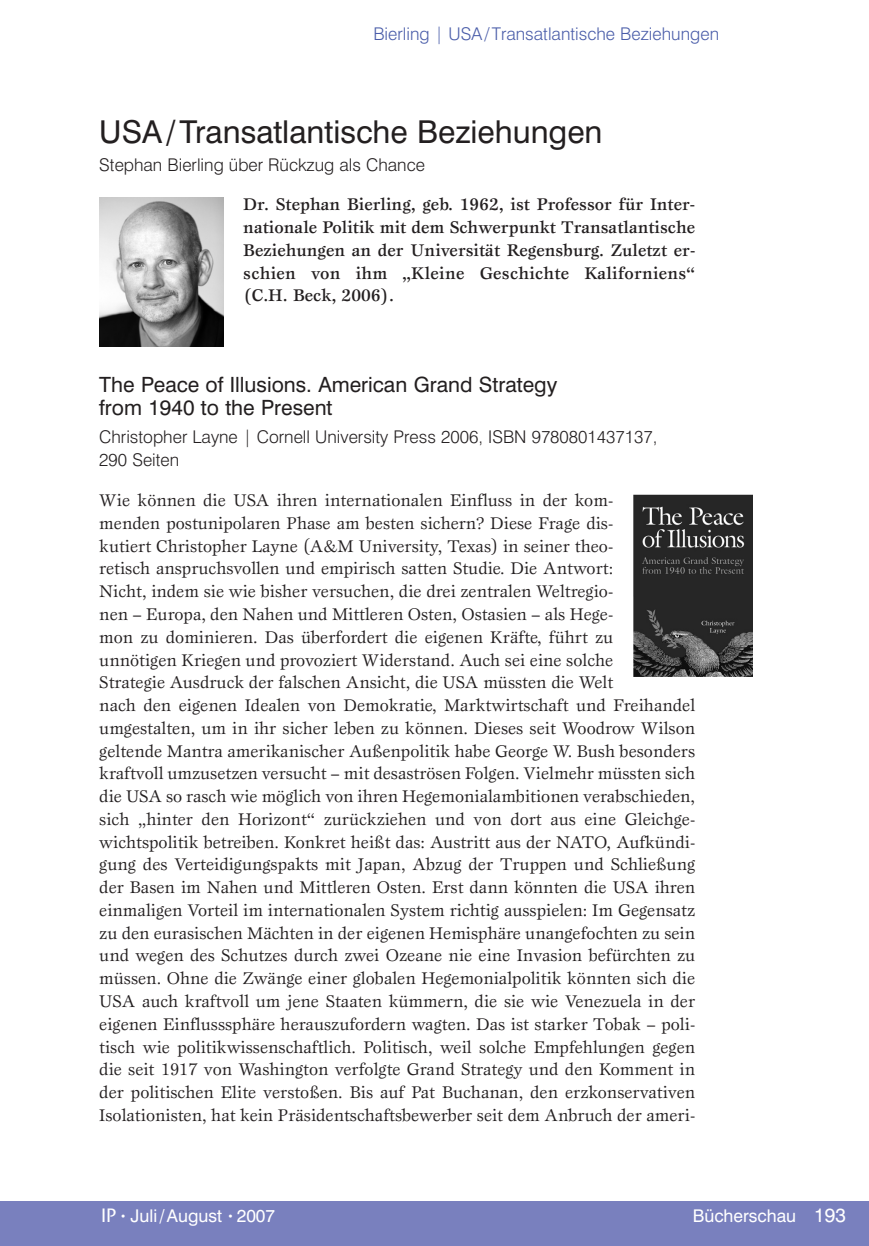
<style>
.page{position:relative;width:869px;height:1246px;background:#fff}
.page>*{position:absolute;margin:0;border:0;box-sizing:border-box;transform-origin:0 0}
.t1{font:31.5px "Swiss 721 BT";color:#231f20}
.t2{font:21px/22.8px "Swiss 721 BT";color:#231f20}
.t3{font:17.5px/22.8px "Esprit";color:#231f20}
.t4{font:500 17.5px/22.8px "Esprit";letter-spacing:.015em;color:#231f20;text-align:justify}
.t5{font:300 17.5px/22.8px "Swiss 721 BT";color:#231f20}
.t6{font:300 17.5px "Swiss 721 BT";color:#4a5da9}
.t7{font:17.5px "Swiss 721 BT";color:#fff}
.s1{font-family:"ITC Stone Sans";font-weight:500;font-size:19.25px}
.s2{font-size:10.5px}
.s3{font-size:19.25px}
</style>
<div class="page">
<div style="left:0;top:1200px;width:868px;height:45px;background:#7980be"></div>
<img style="left:99px;top:198px;width:124px;height:149px">
<img style="left:633px;top:494px;width:119px;height:183px">
<p class="t6" style="left:373px;top:23px;width:347px">Bierling | USA / Transatlantische Beziehungen</p>
<h1 class="t1" style="left:99px;top:113px;width:504px">USA / Transatlantische Beziehungen</h1>
<p class="t5" style="left:99px;top:153px;width:327px">Stephan Bierling über Rückzug als Chance</p>
<p class="t4" style="left:243px;top:193px;width:453px">Dr. Stephan Bierling, geb. 1962, ist Professor für Inter&shy;nationale Politik mit dem Schwerpunkt Transatlantische Beziehungen an der Universität Regensburg. Zuletzt er&shy;schien von ihm „Kleine Geschichte Kaliforniens“ (C.H. Beck, 2006).</p>
<p class="t2" style="left:99px;top:373px;width:459px">The Peace of Illusions. American Grand Strategy from 1940 to the Present</p>
<p class="t5" style="left:99px;top:425px;width:559px">Christopher Layne | Cornell University Press 2006, ISBN 9780801437137,<br>290 Seiten</p>
<p class="t3" style="left:99px;top:488px;width:597px">Wie können die USA ihren internationalen Einfluss in der kom-<br>menden postunipolaren Phase am besten sichern? Diese Frage dis-<br>kutiert Christopher Layne (A&amp;M University, Texas) in seiner theo-<br>retisch anspruchsvollen und empirisch satten Studie. Die Antwort:<br>Nicht, indem sie wie bisher versuchen, die drei zentralen Weltregio-<br>nen – Europa, den Nahen und Mittleren Osten, Ostasien – als Hege-<br>mon zu dominieren. Das überfordert die eigenen Kräfte, führt zu<br>unnötigen Kriegen und provoziert Widerstand. Auch sei eine solche<br>Strategie Ausdruck der falschen Ansicht, die USA müssten die Welt<br>nach den eigenen Idealen von Demokratie, Marktwirtschaft und Freihandel umgestalten, um in ihr sicher leben zu können. Dieses seit Woodrow Wilson geltende Mantra amerikanischer Außenpolitik habe George W. Bush besonders kraftvoll umzusetzen versucht – mit desaströsen Folgen. Vielmehr müssten sich die USA so rasch wie möglich von ihren Hegemonialambitionen verabschieden, sich „hinter den Horizont“ zurückziehen und von dort aus eine Gleichge&shy;wichtspolitik betreiben. Konkret heißt das: Austritt aus der NATO, Aufkündi&shy;gung des Verteidigungspakts mit Japan, Abzug der Truppen und Schließung der Basen im Nahen und Mittleren Osten. Erst dann könnten die USA ihren einmaligen Vorteil im internationalen System richtig ausspielen: Im Gegensatz zu den eurasischen Mächten in der eigenen Hemisphäre unangefochten zu sein und wegen des Schutzes durch zwei Ozeane nie eine Invasion befürchten zu müssen. Ohne die Zwänge einer globalen Hegemonialpolitik könnten sich die USA auch kraftvoll um jene Staaten kümmern, die sie wie Venezuela in der eigenen Einflusssphäre herauszufordern wagten. Das ist starker Tobak – poli&shy;tisch wie politikwissenschaftlich. Politisch, weil solche Empfehlungen gegen die seit 1917 von Washington verfolgte Grand Strategy und den Komment in der politischen Elite verstoßen. Bis auf Pat Buchanan, den erzkonservativen Isolationisten, hat kein Präsidentschaftsbewerber seit dem Anbruch der ameri-</p>
<p class="t7" style="left:101px;top:1204px;width:175px"><span class="s1">IP</span> <span class="s2">•</span> Juli / August <span class="s2">•</span> 2007</p>
<p class="t7" style="left:692px;top:1204px;width:154px">Bücherschau <span class="s3">193</span></p>
</div>
